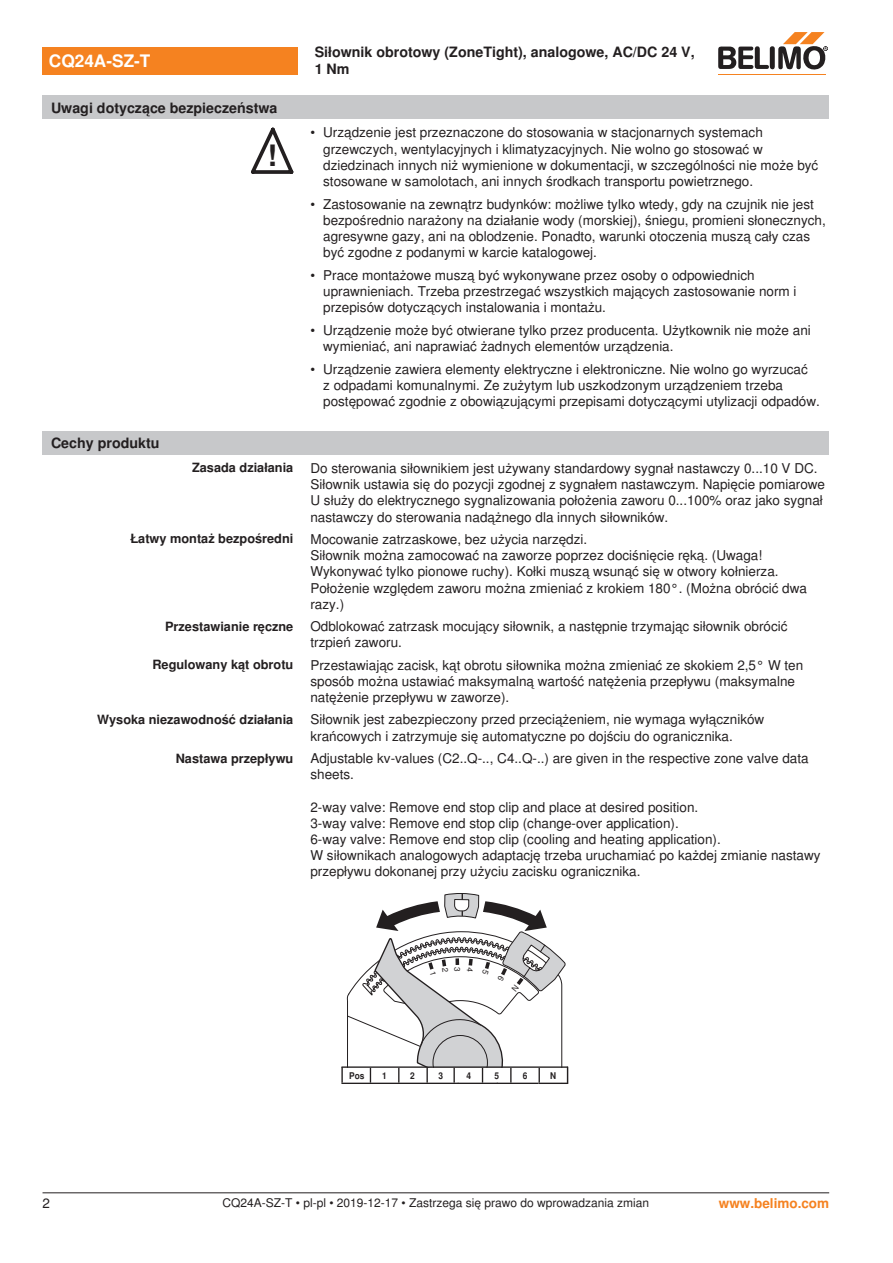
<style>
.page{position:relative;width:893px;height:1263px;background:#fff}
.page>*{position:absolute;margin:0;border:0;box-sizing:border-box;transform-origin:0 0}
.t1{font:700 29.55px "Nimbus Sans BEL";color:#231f20}
.t2{font:700 17.25px "Nimbus Sans BEL";color:#fff}
.t3{font:700 14.25px/17.1px "Nimbus Sans BEL";color:#231f20}
.Bulletpoints_1_5mm_A{font:13.5px/16.2px "Nimbus Sans BEL";color:#231f20}
.Rechtsbündig_Footer{font:700 13.5px "Nimbus Sans BEL";color:#f58220}
.Rechtsbündig{font:700 12.75px "Nimbus Sans BEL";color:#231f20}
.Footer_EU_center{font:12px "Nimbus Sans BEL";color:#231f20}
.t4{font:700 9.3px "Nimbus Sans BEL";color:#231f20;scale:.9 1}
</style>
<div class="page">
<svg style="left:251px;top:128px;width:42px;height:46px"></svg>
<div style="left:43px;top:431px;width:786px;height:24px;background:#c7c8ca"></div>
<div style="left:43px;top:47px;width:255px;height:27px;background:#f58220"></div>
<hr style="left:718px;top:74px;width:107px;height:1px;background:#f58220">
<svg style="left:718px;top:32px;width:110px;height:38px"></svg>
<div style="left:43px;top:96px;width:786px;height:23px;background:#c7c8ca"></div>
<hr style="left:43px;top:1192px;width:786px;height:1px;background:#231f20">
<svg style="left:341px;top:893px;width:227px;height:191px"></svg>
<p class="t2" style="left:49px;top:51px;width:103px">CQ24A-SZ-T</p>
<p class="t3" style="left:315px;top:44px;width:382px">Siłownik obrotowy (ZoneTight), analogowe, AC/DC 24 V,<br>1 Nm</p>
<p class="t3" style="left:51px;top:100px;width:228px">Uwagi dotyczące bezpieczeństwa</p>
<p class="t3" style="left:51px;top:435px;width:110px">Cechy produktu</p>
<p class="t1" style="left:267px;top:138px;width:11px">!</p>
<p class="Bulletpoints_1_5mm_A" style="left:323px;top:125px;width:497px;text-indent:-13px">• Urządzenie jest przeznaczone do stosowania w stacjonarnych systemach grzewczych, wentylacyjnych i klimatyzacyjnych. Nie wolno go stosować w dziedzinach innych niż wymienione w dokumentacji, w szczególności nie może być stosowane w samolotach, ani innych środkach transportu powietrznego.</p>
<p class="Bulletpoints_1_5mm_A" style="left:323px;top:196px;width:504px;text-indent:-13px">• Zastosowanie na zewnątrz budynków: możliwe tylko wtedy, gdy na czujnik nie jest bezpośrednio narażony na działanie wody (morskiej), śniegu, promieni słonecznych, agresywne gazy, ani na oblodzenie. Ponadto, warunki otoczenia muszą cały czas być zgodne z podanymi w karcie katalogowej.</p>
<p class="Bulletpoints_1_5mm_A" style="left:323px;top:267px;width:475px;text-indent:-13px">• Prace montażowe muszą być wykonywane przez osoby o odpowiednich uprawnieniach. Trzeba przestrzegać wszystkich mających zastosowanie norm i przepisów dotyczących instalowania i montażu.</p>
<p class="Bulletpoints_1_5mm_A" style="left:323px;top:322px;width:489px;text-indent:-13px">• Urządzenie może być otwierane tylko przez producenta. Użytkownik nie może ani wymieniać, ani naprawiać żadnych elementów urządzenia.</p>
<p class="Bulletpoints_1_5mm_A" style="left:323px;top:361px;width:498px;text-indent:-13px">• Urządzenie zawiera elementy elektryczne i elektroniczne. Nie wolno go wyrzucać<br>z odpadami komunalnymi. Ze zużytym lub uszkodzonym urządzeniem trzeba postępować zgodnie z obowiązującymi przepisami dotyczącymi utylizacji odpadów.</p>
<p class="Rechtsbündig" style="left:192px;top:460px;width:103px">Zasada działania</p>
<p class="Bulletpoints_1_5mm_A" style="left:310px;top:460px;width:516px">Do sterowania siłownikiem jest używany standardowy sygnał nastawczy 0...10 V DC.<br>Siłownik ustawia się do pozycji zgodnej z sygnałem nastawczym. Napięcie pomiarowe U służy do elektrycznego sygnalizowania położenia zaworu 0...100% oraz jako sygnał nastawczy do sterowania nadążnego dla innych siłowników.</p>
<p class="Rechtsbündig" style="left:130px;top:531px;width:164px">Łatwy montaż bezpośredni</p>
<p class="Bulletpoints_1_5mm_A" style="left:310px;top:531px;width:278px">Mocowanie zatrzaskowe, bez użycia narzędzi.</p>
<p class="Bulletpoints_1_5mm_A" style="left:310px;top:548px;width:470px">Siłownik można zamocować na zaworze poprzez dociśnięcie ręką. (Uwaga!<br>Wykonywać tylko pionowe ruchy). Kołki muszą wsunąć się w otwory kołnierza.</p>
<p class="Bulletpoints_1_5mm_A" style="left:310px;top:580px;width:498px">Położenie względem zaworu można zmieniać z krokiem 180°. (Można obrócić dwa razy.)</p>
<p class="Rechtsbündig" style="left:165px;top:618px;width:130px">Przestawianie ręczne</p>
<p class="Bulletpoints_1_5mm_A" style="left:310px;top:619px;width:479px">Odblokować zatrzask mocujący siłownik, a następnie trzymając siłownik obrócić trzpień zaworu.</p>
<p class="Rechtsbündig" style="left:152px;top:657px;width:142px">Regulowany kąt obrotu</p>
<p class="Bulletpoints_1_5mm_A" style="left:310px;top:657px;width:494px">Przestawiając zacisk, kąt obrotu siłownika można zmieniać ze skokiem 2,5° W ten sposób można ustawiać maksymalną wartość natężenia przepływu (maksymalne natężenie przepływu w zaworze).</p>
<p class="Rechtsbündig" style="left:97px;top:712px;width:198px">Wysoka niezawodność działania</p>
<p class="Bulletpoints_1_5mm_A" style="left:310px;top:712px;width:455px">Siłownik jest zabezpieczony przed przeciążeniem, nie wymaga wyłączników krańcowych i zatrzymuje się automatyczne po dojściu do ogranicznika.</p>
<p class="Rechtsbündig" style="left:176px;top:750px;width:119px">Nastawa przepływu</p>
<p class="Bulletpoints_1_5mm_A" style="left:310px;top:750px;width:500px">Adjustable kv-values (C2..Q-.., C4..Q-..) are given in the respective zone valve data sheets.</p>
<p class="Bulletpoints_1_5mm_A" style="left:310px;top:799px;width:389px">2-way valve: Remove end stop clip and place at desired position.</p>
<p class="Bulletpoints_1_5mm_A" style="left:310px;top:815px;width:370px">3-way valve: Remove end stop clip (change-over application).</p>
<p class="Bulletpoints_1_5mm_A" style="left:310px;top:831px;width:412px">6-way valve: Remove end stop clip (cooling and heating application).</p>
<p class="Bulletpoints_1_5mm_A" style="left:310px;top:848px;width:512px">W siłownikach analogowych adaptację trzeba uruchamiać po każdej zmianie nastawy przepływu dokonanej przy użyciu zacisku ogranicznika.</p>
<p class="t4" style="left:349px;top:1069px;width:19px">Pos</p>
<p class="t4" style="left:382px;top:1069px;width:7px">1</p>
<p class="t4" style="left:410px;top:1069px;width:7px">2</p>
<p class="t4" style="left:438px;top:1069px;width:7px">3</p>
<p class="t4" style="left:466px;top:1069px;width:7px">4</p>
<p class="t4" style="left:495px;top:1069px;width:7px">5</p>
<p class="t4" style="left:523px;top:1069px;width:7px">6</p>
<p class="t4" style="left:550px;top:1069px;width:8px">N</p>
<p class="Bulletpoints_1_5mm_A" style="left:43px;top:1196px;width:9px">2</p>
<p class="Footer_EU_center" style="left:222px;top:1196px;width:428px">CQ24A-SZ-T • pl-pl • 2019-12-17 • Zastrzega się prawo do wprowadzania zmian</p>
<p class="Rechtsbündig_Footer" style="left:719px;top:1195px;width:112px">www.belimo.com</p>
</div>
